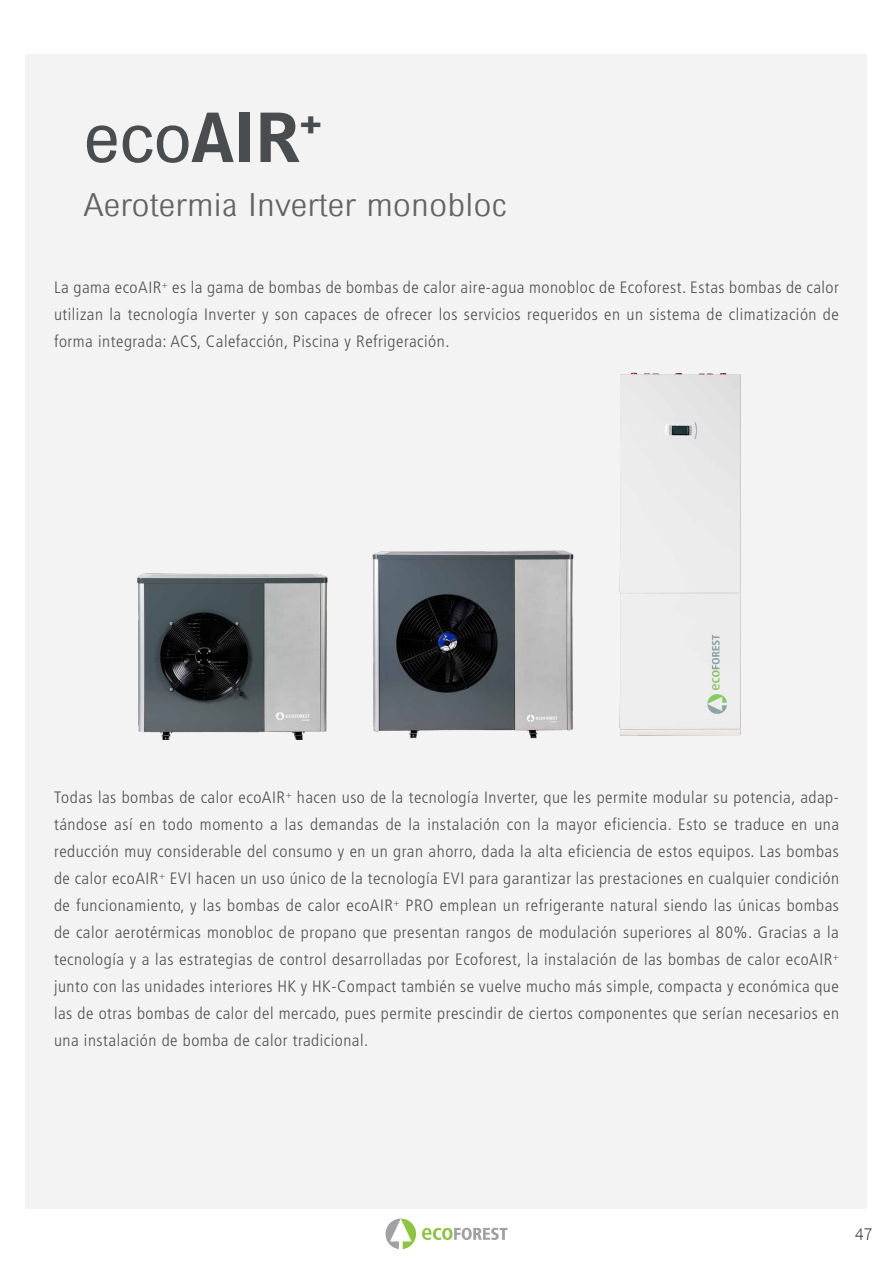
<style>
.page{position:relative;width:893px;height:1263px;background:#fff}
.page>*{position:absolute;margin:0;border:0;box-sizing:border-box;transform-origin:0 0}
.texto{font:69px "Arial Nova Cond";color:#4a4d4f;scale:1.1 1}
.texto-2{font:300 31.8px "Arial Nova Cond";letter-spacing:.01em;color:#606465;scale:1.24 1}
.t1{font:300 18px "Source Sans Pro";color:#231f20}
.t2{font:300 condensed 16.5px/27px "Frutiger LT Std";letter-spacing:.03em;color:#4f5252;text-align:justify;scale:1.05 1}
.s1{font-weight:700}
</style>
<div class="page">
<div style="left:26px;top:54px;width:841px;height:1155px;background:#f3f3f3"></div>
<svg style="left:386px;top:1218px;width:30px;height:31px"></svg>
<svg style="left:422px;top:1228px;width:85px;height:12px"></svg>
<img style="left:372px;top:550px;width:202px;height:189px">
<img style="left:137px;top:573px;width:191px;height:166px">
<img style="left:619px;top:372px;width:122px;height:364px">
<p class="texto" style="left:84px;top:95px;width:218px">eco<span class="s1">AIR</span><sup>+</sup></p>
<p class="texto-2" style="left:84px;top:185px;width:343px">Aerotermia Inverter monobloc</p>
<p class="t2" style="left:54px;top:274px;width:749px">La gama ecoAIR<sup>+</sup> es la gama de bombas de bombas de calor aire-agua monobloc de Ecoforest. Estas bombas de calor utilizan la tecnología Inverter y son capaces de ofrecer los servicios requeridos en un sistema de climatización de forma integrada: ACS, Calefacción, Piscina y Refrigeración.</p>
<p class="t2" style="left:54px;top:784px;width:749px">Todas las bombas de calor ecoAIR<sup>+</sup> hacen uso de la tecnología Inverter, que les permite modular su potencia, adap&shy;tándose así en todo momento a las demandas de la instalación con la mayor eficiencia. Esto se traduce en una reducción muy considerable del consumo y en un gran ahorro, dada la alta eficiencia de estos equipos. Las bombas de calor ecoAIR<sup>+</sup> EVI hacen un uso único de la tecnología EVI para garantizar las prestaciones en cualquier condición de funcionamiento, y las bombas de calor ecoAIR<sup>+</sup> PRO emplean un refrigerante natural siendo las únicas bombas de calor aerotérmicas monobloc de propano que presentan rangos de modulación superiores al 80%. Gracias a la tecnología y a las estrategias de control desarrolladas por Ecoforest, la instalación de las bombas de calor ecoAIR<sup>+ </sup>junto con las unidades interiores HK y HK-Compact también se vuelve mucho más simple, compacta y económica que las de otras bombas de calor del mercado, pues permite prescindir de ciertos componentes que serían necesarios en una instalación de bomba de calor tradicional.</p>
<p class="t1" style="left:855px;top:1223px;width:19px">47</p>
</div>
